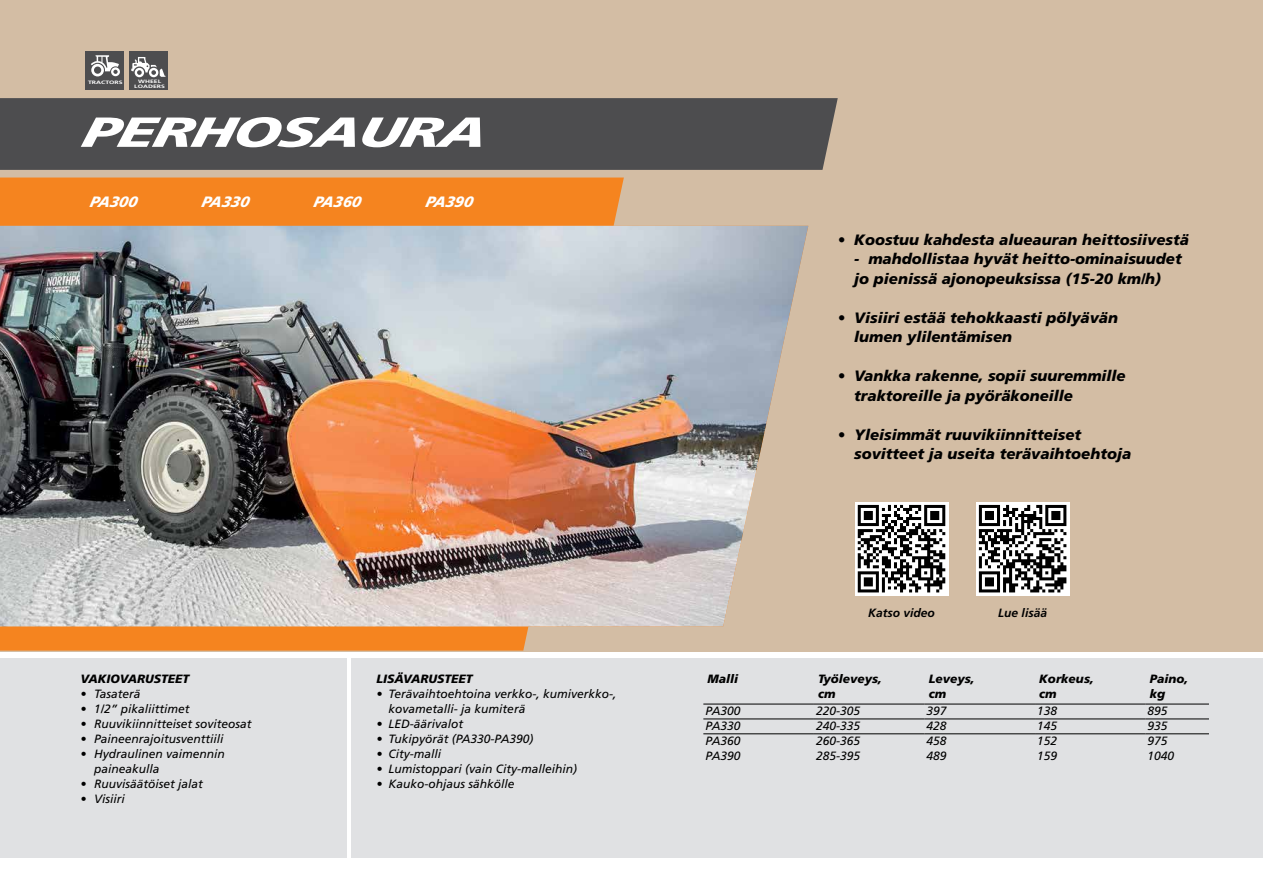
<style>
.page{position:relative;width:1263px;height:893px;background:#fff}
.page>*{position:absolute;margin:0;border:0;box-sizing:border-box;transform-origin:0 0}
.t1{font:italic 900 42px "Frutiger LT Std";letter-spacing:-.025em;color:#fff;scale:1.43 1}
.t2{font:italic 900 15px/19.5px "Frutiger LT Std";color:#000}
.t3{font:italic 900 15px "Frutiger LT Std";color:#fff}
.t4{font:italic 12px/15px "Frutiger LT Std";color:#000}
.t5{font:italic 900 12px/14.4px "Frutiger LT Std";color:#000}
.t6{font:italic 700 12px "Frutiger LT Std";color:#000}
.t7{font:700 4.8px/4.9px "Frutiger LT Std";color:#fff;text-align:center;scale:1.43 1}
</style>
<div class="page">
<div style="left:0;top:0;width:1263px;height:651px;background:#d3bda4"></div>
<svg style="left:0;top:178px;width:624px;height:473px;background:#f28828"></svg>
<div style="left:0;top:98px;width:838px;height:72px;background:#4d4d4f"></div>
<div style="left:86px;top:51px;width:38px;height:39px;background:#4d4d4f"></div>
<svg style="left:91px;top:55px;width:29px;height:21px"></svg>
<div style="left:129px;top:51px;width:39px;height:39px;background:#4d4d4f"></div>
<svg style="left:131px;top:57px;width:35px;height:20px"></svg>
<div style="left:0;top:658px;width:346px;height:199px;background:#e0e1e3"></div>
<div style="left:351px;top:658px;width:354px;height:199px;background:#e0e1e3"></div>
<img style="left:0;top:226px;width:808px;height:400px">
<div style="left:703px;top:658px;width:560px;height:199px;background:#e0e1e3"></div>
<hr style="left:703px;top:704px;width:111px;height:1px;background:#000">
<hr style="left:814px;top:704px;width:110px;height:1px;background:#000">
<hr style="left:924px;top:704px;width:111px;height:1px;background:#000">
<hr style="left:1035px;top:704px;width:110px;height:1px;background:#000">
<hr style="left:1145px;top:704px;width:64px;height:1px;background:#000">
<hr style="left:703px;top:719px;width:111px;height:1px;background:#000">
<hr style="left:814px;top:719px;width:110px;height:1px;background:#000">
<hr style="left:924px;top:719px;width:111px;height:1px;background:#000">
<hr style="left:1035px;top:719px;width:110px;height:1px;background:#000">
<hr style="left:1145px;top:719px;width:64px;height:1px;background:#000">
<hr style="left:703px;top:734px;width:111px;height:1px;background:#000">
<hr style="left:814px;top:734px;width:110px;height:1px;background:#000">
<hr style="left:924px;top:734px;width:111px;height:1px;background:#000">
<hr style="left:1035px;top:734px;width:110px;height:1px;background:#000">
<hr style="left:1145px;top:734px;width:64px;height:1px;background:#000">
<svg style="left:855px;top:502px;width:93px;height:93px"></svg>
<svg style="left:858px;top:505px;width:87px;height:87px;background:#7b7b7b"></svg>
<svg style="left:976px;top:502px;width:93px;height:93px"></svg>
<svg style="left:979px;top:505px;width:87px;height:87px;background:#7c7c7c"></svg>
<p class="t7" style="left:134px;top:79px;width:23px">WHEEL<br>LOADERS</p>
<p class="t7" style="left:88px;top:80px;width:26px">TRACTORS</p>
<h1 class="t1" style="left:81px;top:107px;width:283px">PERHOSAURA</h1>
<p class="t3" style="left:89px;top:193px;width:53px">PA300</p>
<p class="t3" style="left:201px;top:193px;width:53px">PA330</p>
<p class="t3" style="left:313px;top:193px;width:53px">PA360</p>
<p class="t3" style="left:425px;top:193px;width:53px">PA390</p>
<p class="t5" style="left:81px;top:671px;width:110px">VAKIOVARUSTEET</p>
<p class="t4" style="left:81px;top:686px;width:61px">• Tasaterä</p>
<p class="t4" style="left:81px;top:701px;width:110px">• 1/2” pikaliittimet</p>
<p class="t4" style="left:81px;top:716px;width:172px">• Ruuvikiinnitteiset soviteosat</p>
<p class="t4" style="left:81px;top:731px;width:144px">• Paineenrajoitusventtiili</p>
<p class="t4" style="left:94px;top:746px;width:132px;text-indent:-14px">• Hydraulinen vaimennin paineakulla</p>
<p class="t4" style="left:81px;top:776px;width:124px">• Ruuvisäätöiset jalat</p>
<p class="t4" style="left:81px;top:791px;width:46px">• Visiiri</p>
<p class="t5" style="left:377px;top:671px;width:98px">LISÄVARUSTEET</p>
<p class="t4" style="left:389px;top:686px;width:229px;text-indent:-12px">• Terävaihtoehtoina verkko-, kumiverkko-, kovametalli- ja kumiterä</p>
<p class="t4" style="left:377px;top:716px;width:88px">• LED-äärivalot</p>
<p class="t4" style="left:377px;top:731px;width:158px">• Tukipyörät (PA330-PA390)</p>
<p class="t4" style="left:377px;top:746px;width:66px">• City-malli</p>
<p class="t4" style="left:377px;top:761px;width:202px">• Lumistoppari (vain City-malleihin)</p>
<p class="t4" style="left:377px;top:776px;width:140px">• Kauko-ohjaus sähkölle</p>
<p class="t2" style="left:838px;top:230px;width:353px">• Koostuu kahdesta alueauran heittosiivestä</p>
<p class="t2" style="left:854px;top:249px;width:329px">- mahdollistaa hyvät heitto-ominaisuudet jo pienissä ajonopeuksissa (15-20 km/h)</p>
<p class="t2" style="left:854px;top:308px;width:265px;text-indent:-16px">• Visiiri estää tehokkaasti pölyävän lumen ylilentämisen</p>
<p class="t2" style="left:854px;top:366px;width:273px;text-indent:-16px">• Vankka rakenne, sopii suuremmille traktoreille ja pyöräkoneille</p>
<p class="t2" style="left:854px;top:425px;width:279px;text-indent:-16px">• Yleisimmät ruuvikiinnitteiset sovitteet ja useita terävaihtoehtoja</p>
<p class="t6" style="left:868px;top:606px;width:68px">Katso video</p>
<p class="t6" style="left:998px;top:606px;width:50px">Lue lisää</p>
<p class="t5" style="left:708px;top:672px;width:32px">Malli</p>
<p class="t5" style="left:818px;top:672px;width:65px">Työleveys, cm</p>
<p class="t5" style="left:929px;top:672px;width:47px">Leveys, cm</p>
<p class="t5" style="left:1039px;top:672px;width:56px">Korkeus, cm</p>
<p class="t5" style="left:1150px;top:672px;width:40px">Paino, kg</p>
<p class="t4" style="left:705px;top:704px;width:36px">PA300</p>
<p class="t4" style="left:816px;top:704px;width:46px">220-305</p>
<p class="t4" style="left:927px;top:704px;width:22px">397</p>
<p class="t4" style="left:1037px;top:704px;width:22px">138</p>
<p class="t4" style="left:1147px;top:704px;width:22px">895</p>
<p class="t4" style="left:705px;top:718px;width:36px">PA330</p>
<p class="t4" style="left:816px;top:718px;width:46px">240-335</p>
<p class="t4" style="left:927px;top:718px;width:22px">428</p>
<p class="t4" style="left:1037px;top:718px;width:22px">145</p>
<p class="t4" style="left:1147px;top:718px;width:22px">935</p>
<p class="t4" style="left:705px;top:733px;width:36px">PA360</p>
<p class="t4" style="left:816px;top:733px;width:46px">260-365</p>
<p class="t4" style="left:927px;top:733px;width:22px">458</p>
<p class="t4" style="left:1037px;top:733px;width:22px">152</p>
<p class="t4" style="left:1147px;top:733px;width:22px">975</p>
<p class="t4" style="left:705px;top:748px;width:36px">PA390</p>
<p class="t4" style="left:816px;top:748px;width:46px">285-395</p>
<p class="t4" style="left:927px;top:748px;width:22px">489</p>
<p class="t4" style="left:1037px;top:748px;width:22px">159</p>
<p class="t4" style="left:1147px;top:748px;width:28px">1040</p>
</div>
